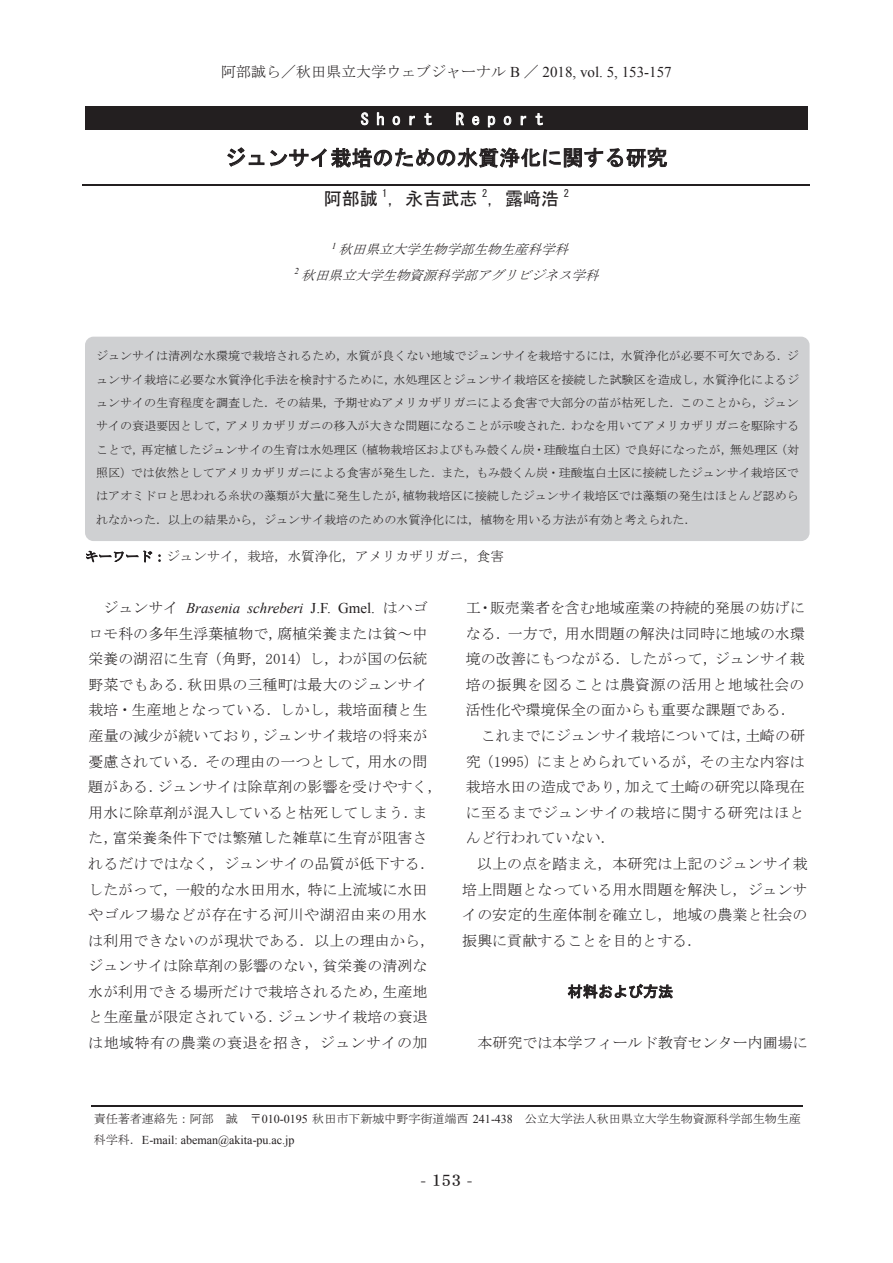
<style>
.page{position:relative;width:893px;height:1263px;background:#fff}
.page>*{position:absolute;margin:0;border:0;box-sizing:border-box;transform-origin:0 0}
.t1{font:21px "MS Gothic";color:#231f20}
.t2{font:18px "MS Gothic";color:#231f20}
.t3{font:16.95px "DFHS Mincho Std W5";color:#231f20}
.t4{font:15.9px "MS Gothic";letter-spacing:.5em;color:#fff}
.t5{font:15.9px "Times New Roman";color:#231f20}
.t6{font:15px/25.5px "MS Mincho";color:#231f20}
.t7{font:15px "MS Mincho";letter-spacing:.035em;color:#231f20}
.t8{font:italic 15px "Times New Roman";color:#231f20}
.t9{font:15px "MS Gothic";letter-spacing:.01em;color:#231f20}
.t10{font:italic 13.5px/25.5px "MS Mincho";color:#231f20;text-align:center}
.t11{font:13.5px "MS Mincho";color:#231f20}
.t12{font:12px/23.4px "MS Mincho";color:#231f20;text-align:justify}
.t13{font:12px "Times New Roman";color:#231f20}
.s1{font-family:"Times New Roman"}
.s2{font-family:"Times New Roman";font-size:13.5px}
.s3{font-family:"MS Mincho";font-style:normal}
.s4{font-style:normal}
.s5{font-family:"MS Mincho"}
</style>
<div class="page">
<div style="left:85px;top:337px;width:725px;height:204px;background:#cfd0d2;border-radius:8px"></div>
<div style="left:85px;top:106px;width:723px;height:23px;background:#231f20"></div>
<svg style="left:361px;top:112px;width:7px;height:13px"></svg>
<svg style="left:377px;top:112px;width:7px;height:13px"></svg>
<svg style="left:393px;top:116px;width:7px;height:9px"></svg>
<svg style="left:409px;top:116px;width:6px;height:9px"></svg>
<svg style="left:424px;top:113px;width:8px;height:12px"></svg>
<svg style="left:456px;top:112px;width:8px;height:13px"></svg>
<svg style="left:472px;top:116px;width:7px;height:9px"></svg>
<svg style="left:488px;top:116px;width:7px;height:11px"></svg>
<svg style="left:504px;top:116px;width:7px;height:9px"></svg>
<svg style="left:521px;top:116px;width:5px;height:9px"></svg>
<svg style="left:535px;top:113px;width:8px;height:12px"></svg>
<svg style="left:227px;top:147px;width:440px;height:21px"></svg>
<hr style="left:83px;top:185px;width:727px;height:1px;background:#231f20">
<svg style="left:86px;top:551px;width:66px;height:12px"></svg>
<svg style="left:158px;top:555px;width:3px;height:7px"></svg>
<svg style="left:568px;top:984px;width:105px;height:14px"></svg>
<hr style="left:92px;top:1105px;width:711px;height:1px;background:#231f20">
<p class="t6" style="left:221px;top:59px;width:452px">阿部誠ら／秋田県立大学ウェブジャーナル <span class="s1">B</span> ／ <span class="s1">2018, vol. 5, 153-157</span></p>
<p class="t6" style="left:254px;top:61px;width:386px">阿部誠ら<span class="s1">/</span>秋田県立大学ウェブジャーナル <span class="s1">B/</span><span class="s2">2018, vol. 5, 1-5.</span></p>
<p class="t4" style="left:361px;top:111px;width:73px">Short</p>
<p class="t4" style="left:456px;top:111px;width:89px">Report</p>
<h1 class="t1" style="left:225px;top:147px;width:444px">ジュンサイ栽培のための水質浄化に関する研究</h1>
<p class="t2" style="left:324px;top:190px;width:247px">阿部誠 <sup>1</sup>，永吉武志 <sup>2</sup>，露﨑浩 <sup>2</sup></p>
<p class="t10" style="left:294px;top:237px;width:310px"><sup>1</sup> 秋田県立大学生物学部生物生産科学科<br><sup>2</sup> 秋田県立大学生物資源科学部アグリビジネス学科</p>
<p class="t12" style="left:96px;top:344px;width:705px">ジュンサイは清冽な水環境で栽培されるため，水質が良くない地域でジュンサイを栽培するには，水質浄化が必要不可欠である．ジュンサイ栽培に必要な水質浄化手法を検討するために，水処理区とジュンサイ栽培区を接続した試験区を造成し，水質浄化によるジュンサイの生育程度を調査した．その結果，予期せぬアメリカザリガニによる食害で大部分の苗が枯死した．このことから，ジュンサイの衰退要因として，アメリカザリガニの移入が大きな問題になることが示唆された．わなを用いてアメリカザリガニを駆除することで，再定植したジュンサイの生育は水処理区（植物栽培区およびもみ殻くん炭・珪酸塩白土区）で良好になったが，無処理区（対照区）では依然としてアメリカザリガニによる食害が発生した．また，もみ殻くん炭・珪酸塩白土区に接続したジュンサイ栽培区ではアオミドロと思われる糸状の藻類が大量に発生したが，植物栽培区に接続したジュンサイ栽培区では藻類の発生はほとんど認められなかった．以上の結果から，ジュンサイ栽培のための水質浄化には，植物を用いる方法が有効と考えられた．</p>
<p class="t11" style="left:85px;top:550px;width:420px">キーワード：ジュンサイ，栽培，水質浄化，アメリカザリガニ，食害</p>
<p class="t8" style="left:103px;top:598px;width:326px"><span class="s3">ジュンサイ</span> Brasenia schreberi <span class="s4">J.F. Gmel.</span> <span class="s3">はハゴ</span></p>
<p class="t6" style="left:88px;top:620px;width:356px">ロモ科の多年生浮葉植物で，腐植栄養または貧～中栄養の湖沼に生育（角野，2014）し，わが国の伝統野菜でもある．秋田県の三種町は最大のジュンサイ栽培・生産地となっている．しかし，栽培面積と生産量の減少が続いており，ジュンサイ栽培の将来が憂慮されている．その理由の一つとして，用水の問題がある．ジュンサイは除草剤の影響を受けやすく，用水に除草剤が混入していると枯死してしまう．また，富栄養条件下では繁殖した雑草に生育が阻害されるだけではなく，ジュンサイの品質が低下する．したがって，一般的な水田用水，特に上流域に水田やゴルフ場などが存在する河川や湖沼由来の用水は利用できないのが現状である．以上の理由から，ジュンサイは除草剤の影響のない，貧栄養の清冽な水が利用できる場所だけで栽培されるため，生産地と生産量が限定されている．ジュンサイ栽培の衰退は地域特有の農業の衰退を招き，ジュンサイの加</p>
<p class="t6" style="left:466px;top:595px;width:341px">工・販売業者を含む地域産業の持続的発展の妨げに</p>
<p class="t6" style="left:466px;top:621px;width:341px">なる．一方で，用水問題の解決は同時に地域の水環</p>
<p class="t6" style="left:466px;top:646px;width:341px">境の改善にもつながる．したがって，ジュンサイ栽</p>
<p class="t7" style="left:466px;top:677px;width:340px">培の振興を図ることは農資源の活用と地域社会の</p>
<p class="t6" style="left:466px;top:697px;width:331px">活性化や環境保全の面からも重要な課題である．</p>
<p class="t6" style="left:481px;top:723px;width:326px">これまでにジュンサイ栽培については，土崎の研</p>
<p class="t6" style="left:466px;top:748px;width:341px">究（1995）にまとめられているが，その主な内容は</p>
<p class="t6" style="left:466px;top:774px;width:341px">栽培水田の造成であり，加えて土崎の研究以降現在</p>
<p class="t7" style="left:466px;top:805px;width:340px">に至るまでジュンサイの栽培に関する研究はほと</p>
<p class="t6" style="left:466px;top:825px;width:151px">んど行われていない．</p>
<p class="t6" style="left:477px;top:851px;width:332px">以上の点を踏まえ，本研究は上記のジュンサイ栽</p>
<p class="t6" style="left:462px;top:876px;width:347px">培上問題となっている用水問題を解決し，ジュンサ</p>
<p class="t6" style="left:462px;top:902px;width:347px">イの安定的生産体制を確立し，地域の農業と社会の</p>
<p class="t6" style="left:462px;top:927px;width:241px">振興に貢献することを目的とする．</p>
<p class="t9" style="left:568px;top:984px;width:107px">材料および方法</p>
<p class="t6" style="left:477px;top:1030px;width:332px">本研究では本学フィールド教育センター内圃場に</p>
<p class="t12" style="left:94px;top:1107px;width:709px">責任著者連絡先：阿部 誠 〒<span class="s1">010-0195</span> 秋田市下新城中野字街道端西 <span class="s1">241-438</span> 公立大学法人秋田県立大学生物資源科学部生物生産</p>
<p class="t13" style="left:94px;top:1132px;width:202px"><span class="s5">科学科．</span>E-mail: abeman@akita-pu.ac.jp</p>
<p class="t3" style="left:420px;top:1170px;width:53px">- 153 -</p>
<p class="t5" style="left:433px;top:1169px;width:28px">- 1 -</p>
</div>
